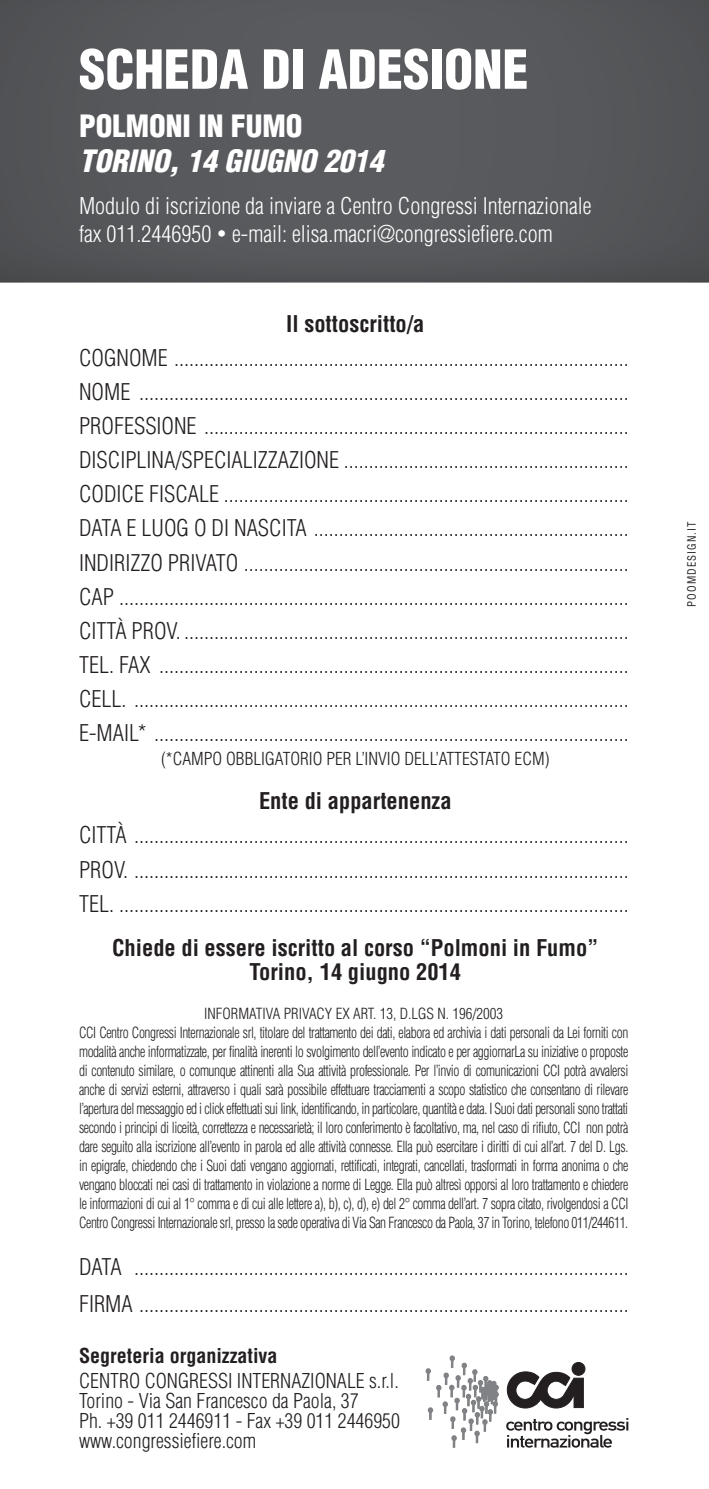
<style>
.page{position:relative;width:709px;height:1489px;background:#fff}
.page>*{position:absolute;margin:0;border:0;box-sizing:border-box;transform-origin:0 0}
.t1{font:900 condensed 52.5px "Helvetica LT Std";color:#fff}
.t2{font:italic 900 condensed 30px "Helvetica LT Std";color:#fff}
.t3{font:900 condensed 30px "Helvetica LT Std";color:#fff}
.t4{font:300 condensed 22.5px/34px "Helvetica LT Std";color:#231f20}
.t5{font:300 condensed 22.5px "Helvetica LT Std";color:#fff}
.t6{font:700 condensed 22.5px/24px "Helvetica LT Std";color:#231f20;text-align:center}
.t7{font:300 condensed 20px "Helvetica LT Std";color:#231f20}
.t8{font:700 condensed 20px "Helvetica LT Std";color:#231f20}
.t9{font:300 condensed 17.5px "Helvetica LT Std";color:#231f20}
.t10{font:300 condensed 15px/19px "Helvetica LT Std";letter-spacing:-.03em;color:#231f20;text-align:justify;scale:.9 1}
.t11{font:300 condensed 15px "Helvetica LT Std";color:#231f20}
.t12{font:condensed 11.25px "Helvetica LT Std";letter-spacing:.1em;color:#231f20;scale:.95 1}
.s1{font-size:17.5px}
</style>
<div class="page">
<div style="left:0;top:0;width:709px;height:282px;background:#56585b"></div>
<svg style="left:425px;top:1355px;width:74px;height:92px"></svg>
<svg style="left:506px;top:1418px;width:122px;height:29px"></svg>
<svg style="left:507px;top:1371px;width:76px;height:37px"></svg>
<div style="left:572px;top:1362px;width:13px;height:13px;background:#231f20;border-radius:50%"></div>
<p class="t1" style="left:79px;top:36px;width:451px">SCHEDA DI ADESIONE</p>
<p class="t3" style="left:79px;top:107px;width:225px">POLMONI IN FUMO</p>
<p class="t2" style="left:79px;top:142px;width:306px">TORINO, 14 GIUGNO 2014</p>
<p class="t5" style="left:79px;top:192px;width:514px">Modulo di iscrizione da inviare a Centro Congressi Internazionale</p>
<p class="t5" style="left:79px;top:220px;width:475px">fax 011.2446950 <span class="s1">•</span> e-mail: elisa.macri@congressiefiere.com</p>
<p class="t6" style="left:286px;top:311px;width:140px">Il sottoscritto/a</p>
<p class="t4" style="left:79px;top:340px;width:551px">COGNOME ...........................................................................................</p>
<p class="t4" style="left:79px;top:374px;width:551px">NOME ..................................................................................................</p>
<p class="t4" style="left:79px;top:409px;width:551px">PROFESSIONE .....................................................................................</p>
<p class="t4" style="left:79px;top:443px;width:551px">DISCIPLINA/SPECIALIZZAZIONE .........................................................</p>
<p class="t4" style="left:79px;top:477px;width:551px">CODICE FISCALE .................................................................................</p>
<p class="t4" style="left:79px;top:511px;width:551px">DATA E LUOG O DI NASCITA ...............................................................</p>
<p class="t4" style="left:79px;top:545px;width:551px">INDIRIZZO PRIVATO .............................................................................</p>
<p class="t4" style="left:79px;top:579px;width:551px">CAP ......................................................................................................<br>CITTÀ PROV. .........................................................................................</p>
<p class="t4" style="left:79px;top:647px;width:551px">TEL. FAX ..............................................................................................</p>
<p class="t4" style="left:79px;top:681px;width:551px">CELL. ...................................................................................................</p>
<p class="t4" style="left:79px;top:715px;width:551px">E-MAIL* ...............................................................................................</p>
<p class="t9" style="left:161px;top:748px;width:390px">(*CAMPO OBBLIGATORIO PER L’INVIO DELL’ATTESTATO ECM)</p>
<p class="t6" style="left:259px;top:789px;width:194px">Ente di appartenenza</p>
<p class="t4" style="left:79px;top:818px;width:551px">CITTÀ ...................................................................................................</p>
<p class="t4" style="left:79px;top:852px;width:551px">PROV. ...................................................................................................</p>
<p class="t4" style="left:79px;top:886px;width:551px">TEL. ......................................................................................................</p>
<p class="t6" style="left:112px;top:935px;width:488px">Chiede di essere iscritto al corso “Polmoni in Fumo”<br>Torino, 14 giugno 2014</p>
<p class="t11" style="left:204px;top:1004px;width:300px">INFORMATIVA PRIVACY EX ART. 13, D.LGS N. 196/2003</p>
<p class="t10" style="left:79px;top:1022px;width:612px">CCI Centro Congressi Internazionale srl, titolare del trattamento dei dati, elabora ed archivia i dati personali da Lei forniti con modalità anche informatizzate, per finalità inerenti lo svolgimento dell’evento indicato e per aggiornarLa su iniziative o proposte di contenuto similare, o comunque attinenti alla Sua attività professionale. Per l’invio di comunicazioni CCI potrà avvalersi anche di servizi esterni, attraverso i quali sarà possibile effettuare tracciamenti a scopo statistico che consentano di rilevare l’apertura del messaggio ed i click effettuati sui link, identificando, in particolare, quantità e data. I Suoi dati personali sono trattati secondo i principi di liceità, correttezza e necessarietà; il loro conferimento è facoltativo, ma, nel caso di rifiuto, CCI non potrà dare seguito alla iscrizione all’evento in parola ed alle attività connesse. Ella può esercitare i diritti di cui all’art. 7 del D. Lgs. in epigrafe, chiedendo che i Suoi dati vengano aggiornati, rettificati, integrati, cancellati, trasformati in forma anonima o che vengano bloccati nei casi di trattamento in violazione a norme di Legge. Ella può altresì opporsi al loro trattamento e chiedere le informazioni di cui al 1° comma e di cui alle lettere a), b), c), d), e) del 2° comma dell’art. 7 sopra citato, rivolgendosi a CCI Centro Congressi Internazionale srl, presso la sede operativa di Via San Francesco da Paola, 37 in Torino, telefono 011/244611.</p>
<p class="t4" style="left:79px;top:1249px;width:551px">DATA ...................................................................................................</p>
<p class="t4" style="left:79px;top:1286px;width:551px">FIRMA ..................................................................................................</p>
<p class="t8" style="left:79px;top:1342px;width:200px">Segreteria organizzativa</p>
<p class="t7" style="left:79px;top:1367px;width:321px">CENTRO CONGRESSI INTERNAZIONALE s.r.l.</p>
<p class="t7" style="left:79px;top:1387px;width:281px">Torino - Via San Francesco da Paola, 37</p>
<p class="t7" style="left:79px;top:1407px;width:322px">Ph. +39 011 2446911 - Fax +39 011 2446950</p>
<p class="t7" style="left:79px;top:1427px;width:179px">www.congressiefiere.com</p>
<p class="t12" style="left:685px;top:606px;width:91px;rotate:-90deg">POOMDESIGN.IT</p>
</div>
